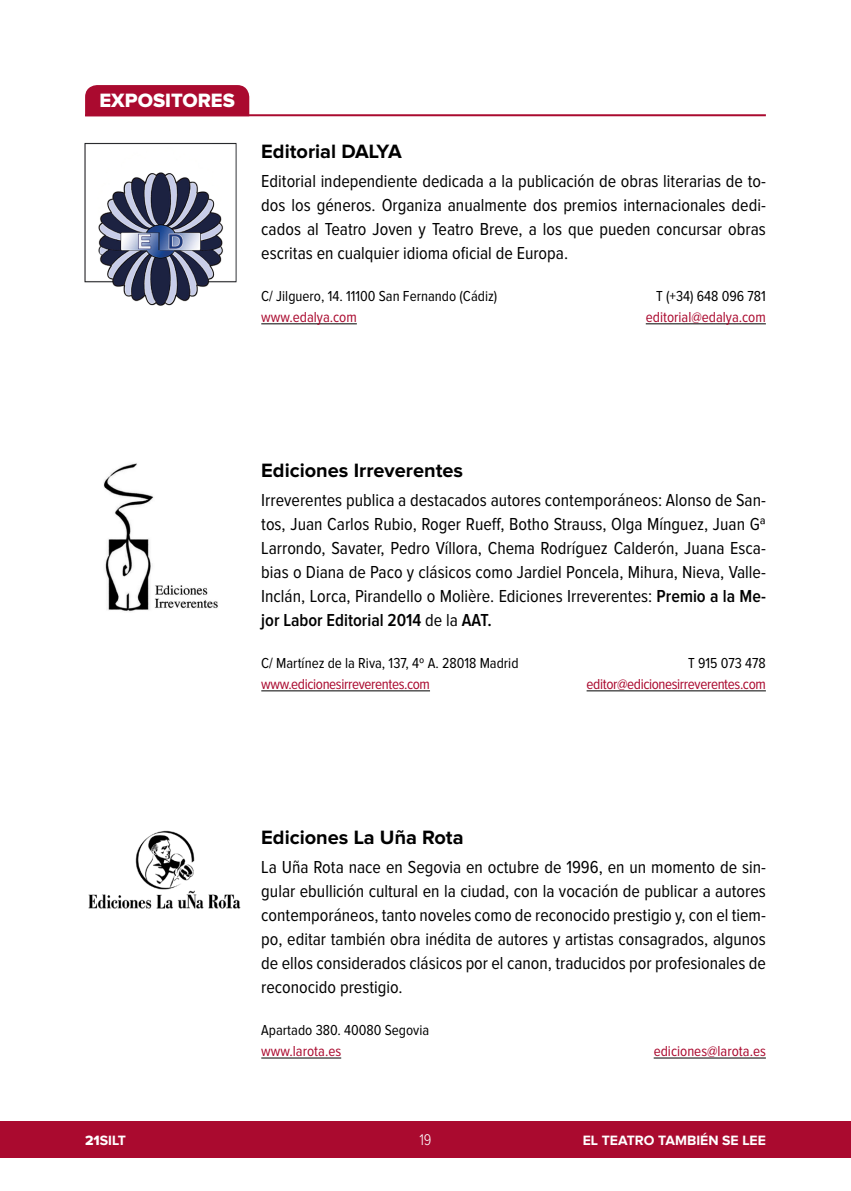
<style>
.page{position:relative;width:851px;height:1191px;background:#fff}
.page>*{position:absolute;margin:0;border:0;box-sizing:border-box;transform-origin:0 0}
.t1{font:700 20px "Proxima Nova";color:#000}
.t2{font:20px "Proxima Nova Extrabld";color:#fff}
.t3{font:18px/24px "Proxima Nova Cond";color:#000;text-align:justify}
.t4{font:300 16px "Proxima Nova Cond";color:#fff}
.t5{font:15px "Proxima Nova Cond";color:#000}
.t6{font:15px "Proxima Nova Cond";color:#aa0a2f}
.t7{font:15px "Proxima Nova Cond";letter-spacing:-.025em;color:#aa0a2f}
.t8{font:700 14px "Proxima Nova";color:#fff}
.s1{font-weight:600}
.s2{font-family:"Proxima Nova Extrabld";font-weight:400}
</style>
<div class="page">
<div style="left:85px;top:85px;width:164px;height:29px;background:#aa0a2f"></div>
<div style="left:0;top:1120px;width:850px;height:37px;background:#aa0a2f"></div>
<hr style="left:85px;top:114px;width:680px;height:2px;background:#aa0a2f">
<img style="left:103px;top:463px;width:115px;height:149px">
<hr style="left:261px;top:690px;width:169px;height:1px;background:#000">
<hr style="left:586px;top:690px;width:179px;height:1px;background:#000">
<img style="left:84px;top:142px;width:153px;height:164px">
<hr style="left:261px;top:323px;width:96px;height:1px;background:#000">
<hr style="left:645px;top:323px;width:120px;height:1px;background:#000">
<img style="left:88px;top:830px;width:153px;height:79px">
<hr style="left:261px;top:1057px;width:80px;height:1px;background:#000">
<hr style="left:653px;top:1057px;width:112px;height:1px;background:#000">
<p class="t2" style="left:99px;top:91px;width:137px">EXPOSITORES</p>
<p class="t1" style="left:261px;top:142px;width:142px">Editorial DALYA</p>
<p class="t3" style="left:261px;top:170px;width:506px">Editorial independiente dedicada a la publicación de obras literarias de to&shy;dos los géneros. Organiza anualmente dos premios internacionales dedi&shy;cados al Teatro Joven y Teatro Breve, a los que pueden concursar obras escritas en cualquier idioma oficial de Europa.</p>
<p class="t5" style="left:261px;top:289px;width:237px">C/ Jilguero, 14. 11100 San Fernando (Cádiz)</p>
<p class="t6" style="left:261px;top:310px;width:97px">www.edalya.com</p>
<p class="t5" style="left:656px;top:289px;width:111px">T (+34) 648 096 781</p>
<p class="t6" style="left:645px;top:310px;width:122px">editorial@edalya.com</p>
<p class="t1" style="left:261px;top:461px;width:203px">Ediciones Irreverentes</p>
<p class="t3" style="left:261px;top:489px;width:506px">Irreverentes publica a destacados autores contemporáneos: Alonso de San&shy;tos, Juan Carlos Rubio, Roger Rueff, Botho Strauss, Olga Mínguez, Juan Gª Larrondo, Savater, Pedro Víllora, Chema Rodríguez Calderón, Juana Esca&shy;bias o Diana de Paco y clásicos como Jardiel Poncela, Mihura, Nieva, Valle-Inclán, Lorca, Pirandello o Molière. Ediciones Irreverentes: <span class="s1">Premio a la Me&shy;jor Labor Editorial 2014</span> de la <span class="s1">AAT.</span></p>
<p class="t5" style="left:261px;top:656px;width:259px">C/ Martínez de la Riva, 137, 4º A. 28018 Madrid</p>
<p class="t7" style="left:261px;top:677px;width:170px">www.edicionesirreverentes.com</p>
<p class="t5" style="left:688px;top:656px;width:79px">T 915 073 478</p>
<p class="t7" style="left:586px;top:677px;width:181px">editor@edicionesirreverentes.com</p>
<p class="t1" style="left:261px;top:828px;width:204px">Ediciones La Uña Rota</p>
<p class="t3" style="left:261px;top:856px;width:506px">La Uña Rota nace en Segovia en octubre de 1996, en un momento de sin&shy;gular ebullición cultural en la ciudad, con la vocación de publicar a autores contemporáneos, tanto noveles como de reconocido prestigio y, con el tiem&shy;po, editar también obra inédita de autores y artistas consagrados, algunos de ellos considerados clásicos por el canon, traducidos por profesionales de reconocido prestigio.</p>
<p class="t5" style="left:261px;top:1023px;width:169px">Apartado 380. 40080 Segovia</p>
<p class="t6" style="left:261px;top:1044px;width:81px">www.larota.es</p>
<p class="t6" style="left:653px;top:1044px;width:114px">ediciones@larota.es</p>
<p class="t8" style="left:85px;top:1133px;width:42px"><span class="s2">21</span>SILT</p>
<p class="t4" style="left:419px;top:1132px;width:14px">19</p>
<p class="t8" style="left:582px;top:1133px;width:184px">EL TEATRO TAMBIÉN SE LEE</p>
</div>
